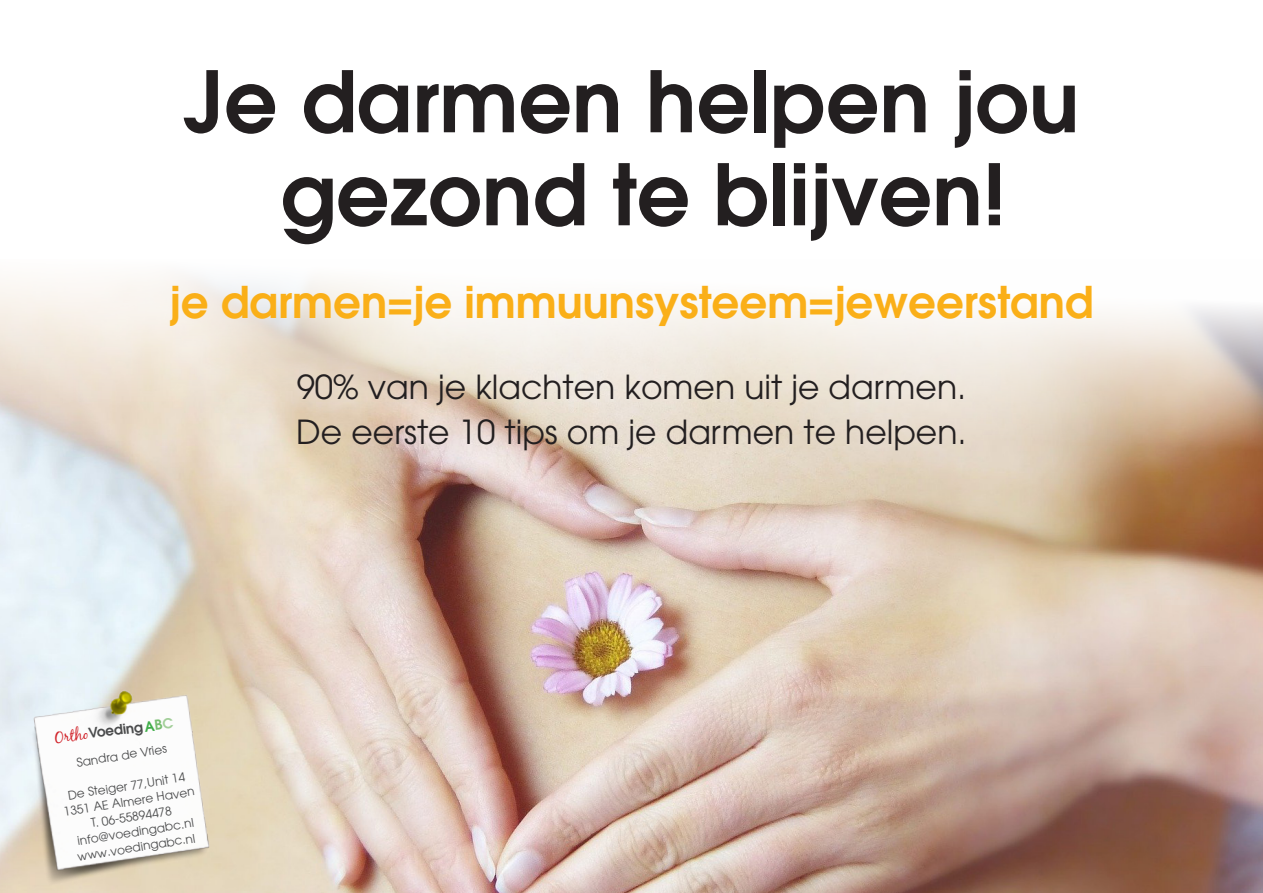
<style>
.page{position:relative;width:1263px;height:893px;background:#fff}
.page>*{position:absolute;margin:0;border:0;box-sizing:border-box;transform-origin:0 0}
.t1{font:600 84px/93px "Avant Garde";color:#231f20;text-align:center}
.t2{font:600 43.5px "Avant Garde";color:#faaf18}
.t3{font:33px "Avant Garde";color:#231f20}
.platte_tekst{font:600 13.8px "Avant Garde";color:#4b4c4d}
.platte_tekst-2{font:12px "Avant Garde";color:#4b4c4d}
.s1{font-family:"Black Jack";font-weight:400;font-size:15.15px;color:#d1232a}
.s2{color:#40ae49}
.s3{color:#76bd6f}
.s4{color:#a3cf9a}
</style>
<div class="page">
<img style="left:0;top:275px;width:1263px;height:618px">
<img style="left:2px;top:669px;width:238px;height:219px">
<p class="t1" style="left:183px;top:53px;width:897px">Je darmen helpen jou gezond te blijven!</p>
<p class="t2" style="left:169px;top:274px;width:926px">je darmen=je immuunsysteem=jeweerstand</p>
<p class="t3" style="left:297px;top:368px;width:671px">90% van je klachten komen uit je darmen.</p>
<p class="t3" style="left:296px;top:413px;width:672px">De eerste 10 tips om je darmen te helpen.</p>
<p class="platte_tekst" style="left:54px;top:728px;width:121px;rotate:-7deg"><span class="s1">Ortho</span>Voeding<span class="s2">A</span><span class="s3">B</span><span class="s4">C</span></p>
<p class="platte_tekst-2" style="left:76px;top:755px;width:92px;rotate:-9deg">Sandra de Vries</p>
<p class="platte_tekst-2" style="left:67px;top:788px;width:120px;rotate:-9deg">De Steiger 77,Unit 14</p>
<p class="platte_tekst-2" style="left:63px;top:805px;width:134px;rotate:-9deg">1351 AE Almere Haven</p>
<p class="platte_tekst-2" style="left:90px;top:816px;width:83px;rotate:-9deg">T. 06-55894478</p>
<p class="platte_tekst-2" style="left:76px;top:834px;width:119px;rotate:-9deg">info@voedingabc.nl</p>
<p class="platte_tekst-2" style="left:76px;top:849px;width:121px;rotate:-9deg">www.voedingabc.nl</p>
</div>
